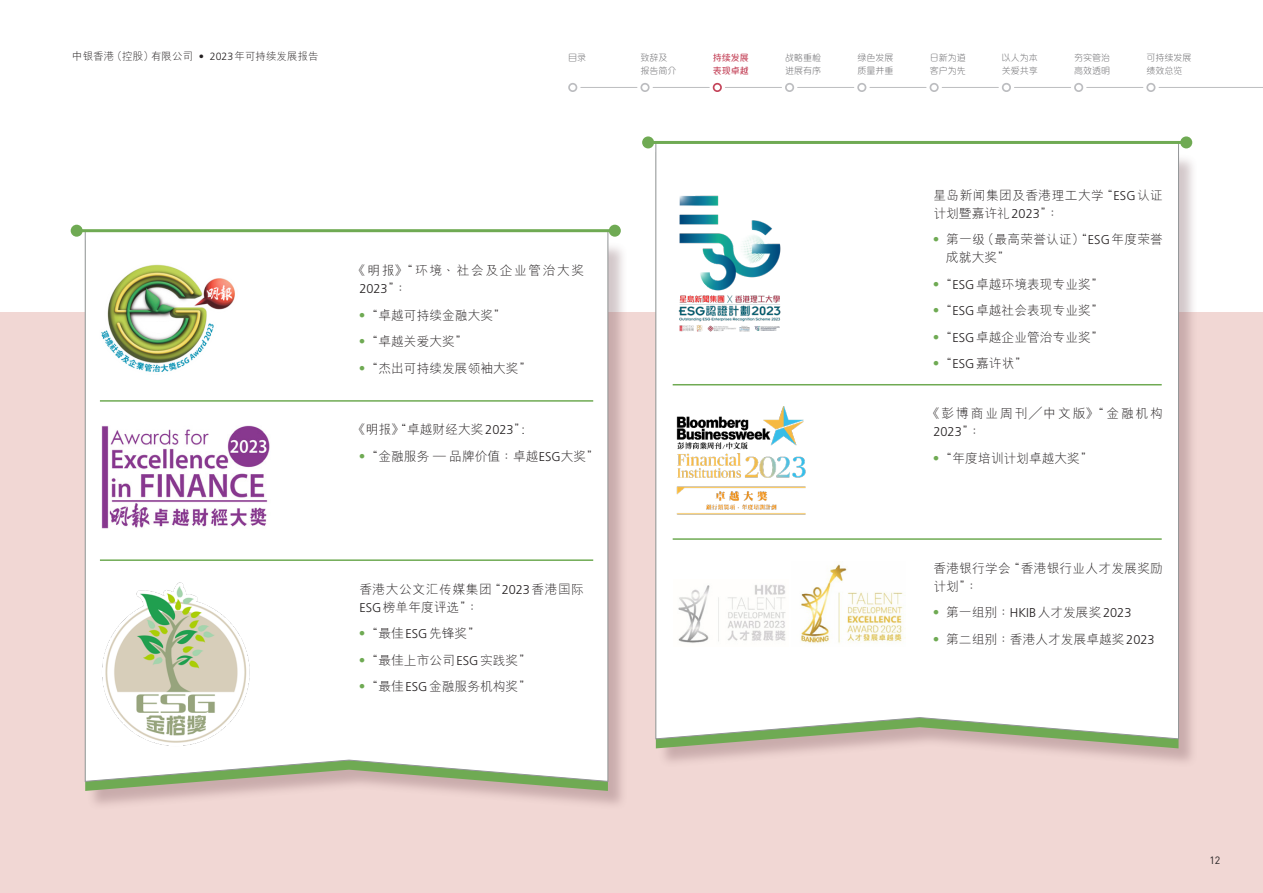
<style>
.page{position:relative;width:1263px;height:893px;background:#fff}
.page>*{position:absolute;margin:0;border:0;box-sizing:border-box;transform-origin:0 0}
.t1{font:300 12.75px/18px "M Hei HKS";color:#231f20}
.t2{font:300 12.75px/18px "M Hei HKS";letter-spacing:.03em;color:#231f20}
.t3{font:300 12.75px/18px "M Hei HKS";letter-spacing:.045em;color:#231f20}
.t4{font:300 12.75px "M Hei HKS";letter-spacing:.125em;color:#231f20}
.t5{font:300 12.75px "M Hei HKS";letter-spacing:.145em;color:#231f20}
.t6{font:300 12.75px "Frutiger LT Std";color:#231f20}
.t7{font:300 10.5px "M Hei HKS";color:#231f20}
.t8{font:10.5px "DINOT";color:#231f20}
.t9{font:300 9px/12.3px "M Elle HKS";color:#636366}
.t10{font:500 9px/12.3px "M Elle HKS";color:#c44359}
.s1{font-family:"Frutiger LT Std"}
.s2{font-family:"M Hei HKS"}
.s3{font-weight:800;color:#6faa53}
</style>
<div class="page">
<div style="left:0;top:313px;width:1263px;height:580px;background:#f1d7d4"></div>
<div style="left:87px;top:242px;width:541px;height:568px;background:#6d484f;opacity:.3"></div>
<div style="left:657px;top:153px;width:541px;height:615px;background:#6d484f;opacity:.3"></div>
<div style="left:85px;top:232px;width:523px;height:550px;background:#fff"></div>
<div style="left:655px;top:144px;width:524px;height:595px;background:#fff"></div>
<hr style="left:77px;top:229px;width:538px;height:3px;background:#6faa53">
<div style="left:71px;top:225px;width:12px;height:12px;background:#6faa53;border-radius:50%"></div>
<div style="left:609px;top:225px;width:12px;height:12px;background:#6faa53;border-radius:50%"></div>
<hr style="left:648px;top:141px;width:538px;height:3px;background:#6faa53">
<div style="left:642px;top:136px;width:12px;height:12px;background:#6faa53;border-radius:50%"></div>
<div style="left:1180px;top:136px;width:12px;height:12px;background:#6faa53;border-radius:50%"></div>
<hr style="left:673px;top:538px;width:489px;height:2px;background:#6faa53">
<img style="left:99px;top:423px;width:179px;height:115px">
<img style="left:99px;top:582px;width:152px;height:168px">
<img style="left:674px;top:407px;width:134px;height:110px">
<img style="left:99px;top:264px;width:140px;height:115px">
<hr style="left:100px;top:400px;width:493px;height:2px;background:#6faa53">
<hr style="left:673px;top:384px;width:489px;height:1px;background:#6faa53">
<hr style="left:100px;top:559px;width:493px;height:2px;background:#6faa53">
<img style="left:674px;top:188px;width:144px;height:162px">
<img style="left:673px;top:579px;width:116px;height:68px">
<img style="left:792px;top:561px;width:114px;height:86px">
<hr style="left:581px;top:87px;width:56px;height:1px;background:#bcbdc0">
<hr style="left:725px;top:87px;width:56px;height:1px;background:#bcbdc0">
<hr style="left:1014px;top:87px;width:57px;height:1px;background:#bcbdc0">
<hr style="left:653px;top:87px;width:56px;height:1px;background:#bcbdc0">
<hr style="left:942px;top:87px;width:56px;height:1px;background:#bcbdc0">
<hr style="left:798px;top:87px;width:56px;height:1px;background:#bcbdc0">
<hr style="left:1087px;top:87px;width:56px;height:1px;background:#bcbdc0">
<hr style="left:870px;top:87px;width:56px;height:1px;background:#bcbdc0">
<hr style="left:1159px;top:87px;width:104px;height:1px;background:#bcbdc0">
<svg style="left:1146px;top:83px;width:9px;height:9px"></svg>
<svg style="left:1002px;top:83px;width:9px;height:9px"></svg>
<svg style="left:857px;top:83px;width:9px;height:9px"></svg>
<svg style="left:713px;top:83px;width:9px;height:9px"></svg>
<svg style="left:1074px;top:83px;width:9px;height:9px"></svg>
<svg style="left:929px;top:83px;width:10px;height:9px"></svg>
<svg style="left:785px;top:83px;width:9px;height:9px"></svg>
<svg style="left:640px;top:83px;width:10px;height:9px"></svg>
<svg style="left:568px;top:83px;width:9px;height:9px"></svg>
<p class="t7" style="left:72px;top:49px;width:248px">中銀香港（控股）有限公司 <span class="s1">• 2023</span>年可持續發展報告</p>
<p class="t9" style="left:568px;top:52px;width:19px">目錄</p>
<p class="t9" style="left:640px;top:52px;width:37px">致辭及報告簡介</p>
<p class="t10" style="left:713px;top:51px;width:37px">持續發展表現卓越</p>
<p class="t9" style="left:785px;top:52px;width:37px">戰略重檢進展有序</p>
<p class="t9" style="left:857px;top:52px;width:37px">綠色發展質量並重</p>
<p class="t9" style="left:930px;top:52px;width:37px">日新為道客戶為先</p>
<p class="t9" style="left:1002px;top:52px;width:37px">以人為本關愛共享</p>
<p class="t9" style="left:1074px;top:52px;width:37px">夯實管治高效透明</p>
<p class="t9" style="left:1146px;top:52px;width:46px">可持續發展績效總覽</p>
<p class="t4" style="left:353px;top:261px;width:233px">《明報》“環境、社會及企業管治大獎</p>
<p class="t6" style="left:359px;top:281px;width:49px">2023<span class="s2">”：</span></p>
<p class="t1" style="left:356px;top:305px;width:151px"><span class="s3">•</span>“卓越可持續金融大獎”</p>
<p class="t1" style="left:356px;top:332px;width:113px"><span class="s3">•</span>“卓越關愛大獎”</p>
<p class="t1" style="left:356px;top:358px;width:177px"><span class="s3">•</span>“傑出可持續發展領袖大獎”</p>
<p class="t1" style="left:353px;top:420px;width:175px">《明報》“卓越財經大獎<span class="s1">2023</span>”<span class="s1">:</span></p>
<p class="t1" style="left:356px;top:447px;width:244px"><span class="s3">•</span>“金融服務 — 品牌價值：卓越<span class="s1">ESG</span>大獎”</p>
<p class="t3" style="left:359px;top:579px;width:227px">香港大公文滙傳媒集團“<span class="s1">2023</span>香港國際<br><span class="s1">ESG</span>榜單年度評選”：</p>
<p class="t1" style="left:356px;top:624px;width:125px"><span class="s3">•</span>“最佳<span class="s1">ESG</span>先鋒獎”</p>
<p class="t1" style="left:356px;top:650px;width:176px"><span class="s3">•</span>“最佳上市公司<span class="s1">ESG</span>實踐獎”</p>
<p class="t1" style="left:356px;top:677px;width:176px"><span class="s3">•</span>“最佳<span class="s1">ESG</span>金融服務機構獎”</p>
<p class="t2" style="left:933px;top:186px;width:231px">星島新聞集團及香港理工大學“<span class="s1">ESG</span>認證計劃暨嘉許禮<span class="s1">2023</span>”：</p>
<p class="t1" style="left:946px;top:230px;width:218px;text-indent:-16px"><span class="s3">•</span> 第一級（最高榮譽認證）“<span class="s1">ESG</span>年度榮譽成就大獎”</p>
<p class="t1" style="left:930px;top:275px;width:175px"><span class="s3">•</span>“<span class="s1">ESG</span>卓越環境表現專業獎”</p>
<p class="t1" style="left:930px;top:301px;width:175px"><span class="s3">•</span>“<span class="s1">ESG</span>卓越社會表現專業獎”</p>
<p class="t1" style="left:930px;top:328px;width:175px"><span class="s3">•</span>“<span class="s1">ESG</span>卓越企業管治專業獎”</p>
<p class="t1" style="left:930px;top:354px;width:98px"><span class="s3">•</span>“<span class="s1">ESG</span>嘉許狀”</p>
<p class="t5" style="left:927px;top:404px;width:237px">《彭博商業周刊╱中文版》“金融機構</p>
<p class="t6" style="left:933px;top:425px;width:49px">2023<span class="s2">”：</span></p>
<p class="t1" style="left:930px;top:448px;width:164px"><span class="s3">•</span>“年度培訓計劃卓越大獎”</p>
<p class="t1" style="left:933px;top:558px;width:231px">香港銀行學會“香港銀行業人才發展獎勵計劃”：</p>
<p class="t1" style="left:930px;top:603px;width:203px"><span class="s3">•</span> 第一組別：<span class="s1">HKIB</span>人才發展獎<span class="s1">2023</span></p>
<p class="t1" style="left:930px;top:629px;width:226px"><span class="s3">•</span> 第二組別：香港人才發展卓越獎<span class="s1">2023</span></p>
<p class="t8" style="left:1209px;top:852px;width:12px">12</p>
</div>
